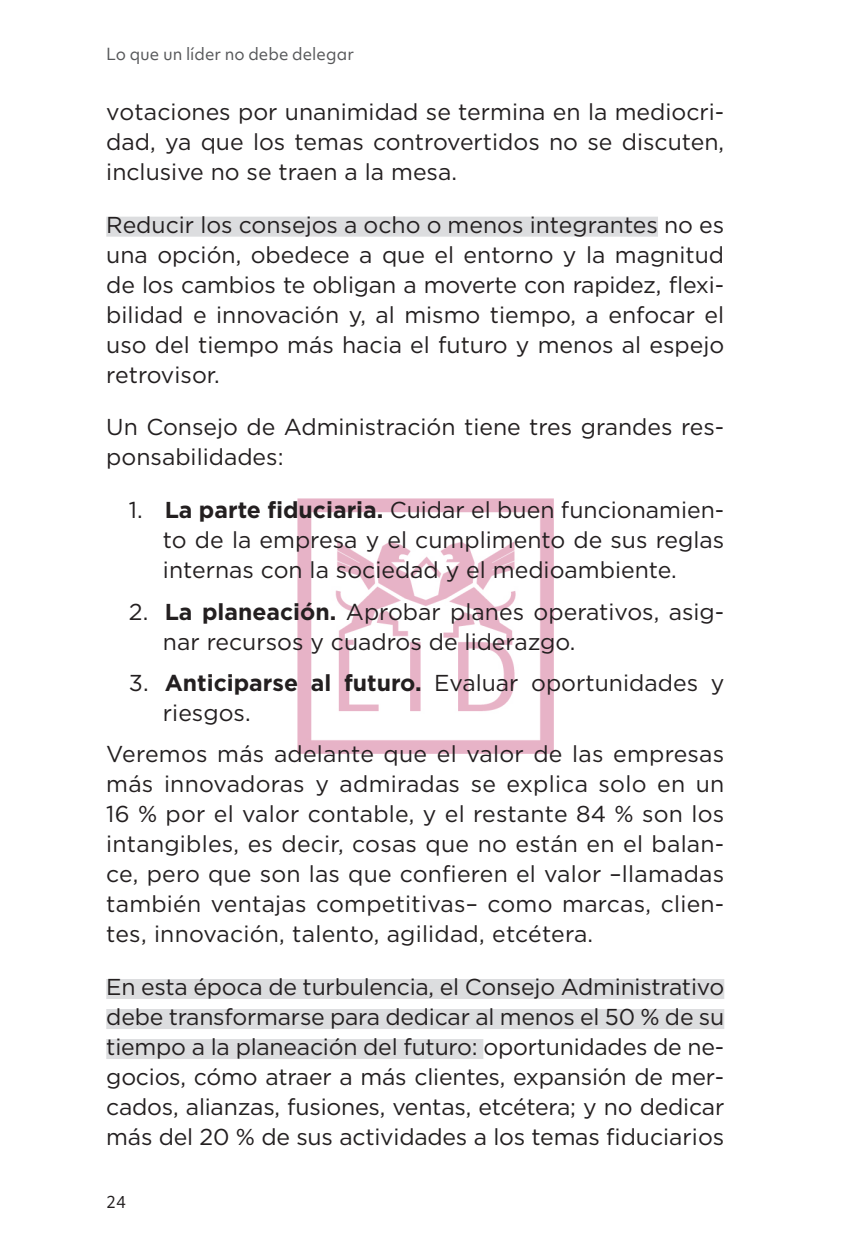
<style>
.page{position:relative;width:851px;height:1252px;background:#fff}
.page>*{position:absolute;margin:0;border:0;box-sizing:border-box;transform-origin:0 0}
.par{font:23px/30px "Gotham";color:#231f20;text-align:justify}
.t1{font:16px "Objektiv Mk 1";color:#57585a}
.t2{font:16px "Objektiv Mk 1";color:#231f20}
.s1{font-weight:700}
</style>
<div class="page">
<img style="left:298px;top:498px;width:255px;height:255px">
<div style="left:106px;top:217px;width:552px;height:20px;background:#dcdddf"></div>
<div style="left:106px;top:979px;width:618px;height:20px;background:#dcdddf"></div>
<div style="left:106px;top:1009px;width:618px;height:20px;background:#dcdddf"></div>
<div style="left:106px;top:1039px;width:377px;height:20px;background:#dcdddf"></div>
<p class="t1" style="left:106px;top:43px;width:249px">Lo que un líder no debe delegar</p>
<p class="par" style="left:106px;top:96px;width:619px">votaciones por unanimidad se termina en la mediocri&shy;dad, ya que los temas controvertidos no se discuten, inclusive no se traen a la mesa.</p>
<p class="par" style="left:106px;top:209px;width:619px">Reducir los consejos a ocho o menos integrantes no es una opción, obedece a que el entorno y la magnitud de los cambios te obligan a moverte con rapidez, flexi&shy;bilidad e innovación y, al mismo tiempo, a enfocar el uso del tiempo más hacia el futuro y menos al espejo retrovisor.</p>
<p class="par" style="left:106px;top:412px;width:619px">Un Consejo de Administración tiene tres grandes res&shy;ponsabilidades:</p>
<p class="par" style="left:163px;top:494px;width:563px;text-indent:-34px">1. <span class="s1">La parte fiduciaria.</span> Cuidar el buen funcionamien&shy;to de la empresa y el cumplimento de sus reglas internas con la sociedad y el medioambiente.</p>
<p class="par" style="left:163px;top:596px;width:563px;text-indent:-34px">2. <span class="s1">La planeación.</span> Aprobar planes operativos, asig&shy;nar recursos y cuadros de liderazgo.</p>
<p class="par" style="left:163px;top:667px;width:563px;text-indent:-34px">3. <span class="s1">Anticiparse al futuro.</span> Evaluar oportunidades y riesgos.</p>
<p class="par" style="left:106px;top:738px;width:620px">Veremos más adelante que el valor de las empresas más innovadoras y admiradas se explica solo en un 16 % por el valor contable, y el restante 84 % son los intangibles, es decir, cosas que no están en el balan&shy;ce, pero que son las que confieren el valor –llamadas también ventajas competitivas– como marcas, clien&shy;tes, innovación, talento, agilidad, etcétera.</p>
<p class="par" style="left:106px;top:971px;width:619px">En esta época de turbulencia, el Consejo Administrativo debe transformarse para dedicar al menos el 50 % de su tiempo a la planeación del futuro: oportunidades de ne&shy;gocios, cómo atraer a más clientes, expansión de mer&shy;cados, alianzas, fusiones, ventas, etcétera; y no dedicar más del 20 % de sus actividades a los temas fiduciarios</p>
<p class="t2" style="left:106px;top:1190px;width:21px">24</p>
</div>
